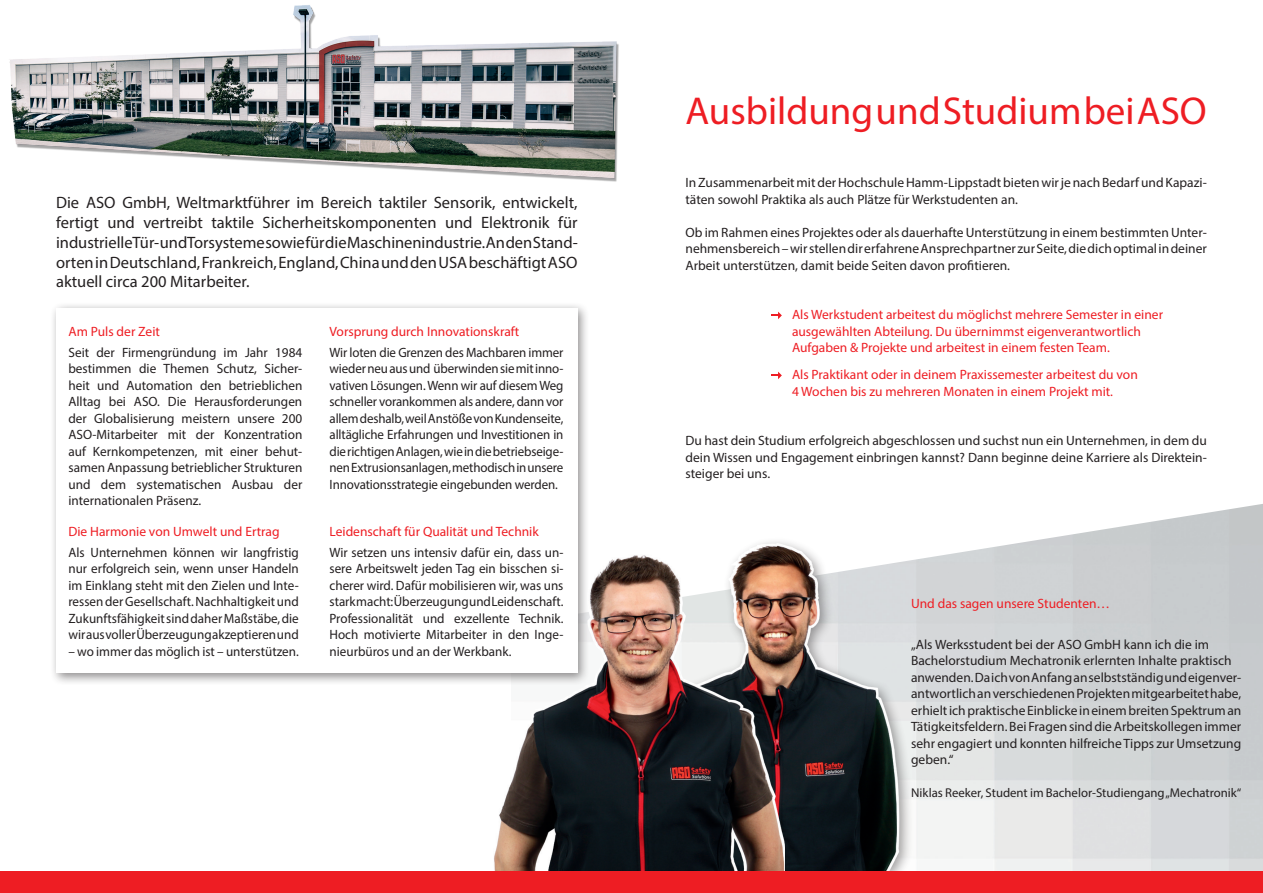
<style>
.page{position:relative;width:1263px;height:893px;background:#fff}
.page>*{position:absolute;margin:0;border:0;box-sizing:border-box;transform-origin:0 0}
.t1{font:39px "Myriad Pro";color:#ee1d23}
.t2{font:16.5px/19.8px "Myriad Pro";color:#231f20;text-align:justify}
.t3{font:13.5px/16.5px "Myriad Pro";color:#231f20;text-align:justify}
.t4{font:13.5px/16.5px "Myriad Pro";color:#ee1d23}
.t5{font:13.5px/16.5px "Myriad Pro";color:#231f20;text-align:justify;scale:.96 1}
.t6{font:12.75px "Myriad Pro";color:#231f20}
</style>
<div class="page">
<img style="left:9px;top:5px;width:610px;height:177px">
<svg style="left:771px;top:312px;width:11px;height:7px"></svg>
<svg style="left:771px;top:372px;width:11px;height:7px"></svg>
<div style="left:50px;top:302px;width:540px;height:384px;background:#231f20;opacity:.5"></div>
<div style="left:56px;top:308px;width:521px;height:365px;background:#fff"></div>
<img style="left:785px;top:540px;width:163px;height:330px">
<img style="left:443px;top:468px;width:342px;height:403px">
<div style="left:0;top:871px;width:1263px;height:22px;background:#ee1d23"></div>
<p class="t2" style="left:56px;top:193px;width:523px">Die ASO GmbH, Weltmarktführer im Bereich taktiler Sensorik, entwickelt, fertigt und vertreibt taktile Sicherheitskomponenten und Elektronik für industrielle Tür- und Torsysteme sowie für die Maschinenindustrie. An den Stand&shy;orten in Deutschland, Frankreich, England, China und den USA beschäftigt ASO aktuell circa 200 Mitarbeiter.</p>
<p class="t4" style="left:68px;top:323px;width:93px">Am Puls der Zeit</p>
<p class="t3" style="left:68px;top:344px;width:235px">Seit der Firmengründung im Jahr 1984 bestimmen die Themen Schutz, Sicher&shy;heit und Automation den betrieblichen Alltag bei ASO. Die Herausforderungen der Globalisierung meistern unsere 200<br>ASO-Mitarbeiter mit der Konzentration auf Kernkompetenzen, mit einer behut&shy;samen Anpassung betrieblicher Strukturen und dem systematischen Ausbau der internationalen Präsenz.</p>
<p class="t4" style="left:330px;top:323px;width:191px">Vorsprung durch Innovationskraft</p>
<p class="t5" style="left:330px;top:344px;width:245px">Wir loten die Grenzen des Machbaren immer wieder neu aus und überwinden sie mit inno&shy;vativen Lösungen. Wenn wir auf diesem Weg schneller vorankommen als andere, dann vor allem deshalb, weil Anstöße von Kundenseite, alltägliche Erfahrungen und Investitionen in die richtigen Anlagen, wie in die betriebseige&shy;nen Extrusionsanlagen, methodisch in unsere Innovationsstrategie eingebunden werden.</p>
<p class="t4" style="left:68px;top:523px;width:213px">Die Harmonie von Umwelt und Ertrag</p>
<p class="t3" style="left:68px;top:544px;width:232px">Als Unternehmen können wir langfristig nur erfolgreich sein, wenn unser Handeln im Einklang steht mit den Zielen und Inte&shy;ressen der Gesellschaft. Nachhaltigkeit und Zukunftsfähigkeit sind daher Maßstäbe, die wir aus voller Überzeugung akzeptieren und</p>
<p class="t3" style="left:68px;top:643px;width:232px">– wo immer das möglich ist – unterstützen.</p>
<p class="t4" style="left:330px;top:523px;width:211px">Leidenschaft für Qualität und Technik</p>
<p class="t3" style="left:330px;top:544px;width:235px">Wir setzen uns intensiv dafür ein, dass un&shy;sere Arbeitswelt jeden Tag ein bisschen si&shy;cherer wird. Dafür mobilisieren wir, was uns stark macht: Überzeugung und Leidenschaft.<br>Professionalität und exzellente Technik.<br>Hoch motivierte Mitarbeiter in den Inge&shy;nieurbüros und an der Werkbank.</p>
<h1 class="t1" style="left:685px;top:87px;width:523px">Ausbildung und Studium bei ASO</h1>
<p class="t3" style="left:685px;top:174px;width:523px">In Zusammenarbeit mit der Hochschule Hamm-Lippstadt bieten wir je nach Bedarf und Kapazi&shy;täten sowohl Praktika als auch Plätze für Werkstudenten an.</p>
<p class="t3" style="left:685px;top:224px;width:523px">Ob im Rahmen eines Projektes oder als dauerhafte Unterstützung in einem bestimmten Unter&shy;nehmensbereich – wir stellen dir erfahrene Ansprechpartner zur Seite, die dich optimal in deiner Arbeit unterstützen, damit beide Seiten davon profitieren.</p>
<p class="t4" style="left:792px;top:306px;width:373px">Als Werkstudent arbeitest du möglichst mehrere Semester in einer ausgewählten Abteilung. Du übernimmst eigenverantwortlich<br>Aufgaben &amp; Projekte und arbeitest in einem festen Team.</p>
<p class="t4" style="left:792px;top:366px;width:347px">Als Praktikant oder in deinem Praxissemester arbeitest du von<br>4 Wochen bis zu mehreren Monaten in einem Projekt mit.</p>
<p class="t3" style="left:685px;top:432px;width:523px">Du hast dein Studium erfolgreich abgeschlossen und suchst nun ein Unternehmen, in dem du dein Wissen und Engagement einbringen kannst? Dann beginne deine Karriere als Direktein&shy;steiger bei uns.</p>
<p class="t4" style="left:911px;top:595px;width:200px">Und das sagen unsere Studenten…</p>
<p class="t3" style="left:911px;top:636px;width:332px;text-align:left">„Als Werksstudent bei der ASO GmbH kann ich die im Bachelorstudium Mechatronik erlernten Inhalte praktisch anwenden. Da ich von Anfang an selbstständig und eigenver&shy;antwortlich an verschiedenen Projekten mitgearbeitet habe, erhielt ich praktische Einblicke in einem breiten Spektrum an Tätigkeitsfeldern. Bei Fragen sind die Arbeitskollegen immer sehr engagiert und konnten hilfreiche Tipps zur Umsetzung geben.“</p>
<p class="t6" style="left:911px;top:785px;width:332px">Niklas Reeker, Student im Bachelor-Studiengang „Mechatronik“</p>
</div>
